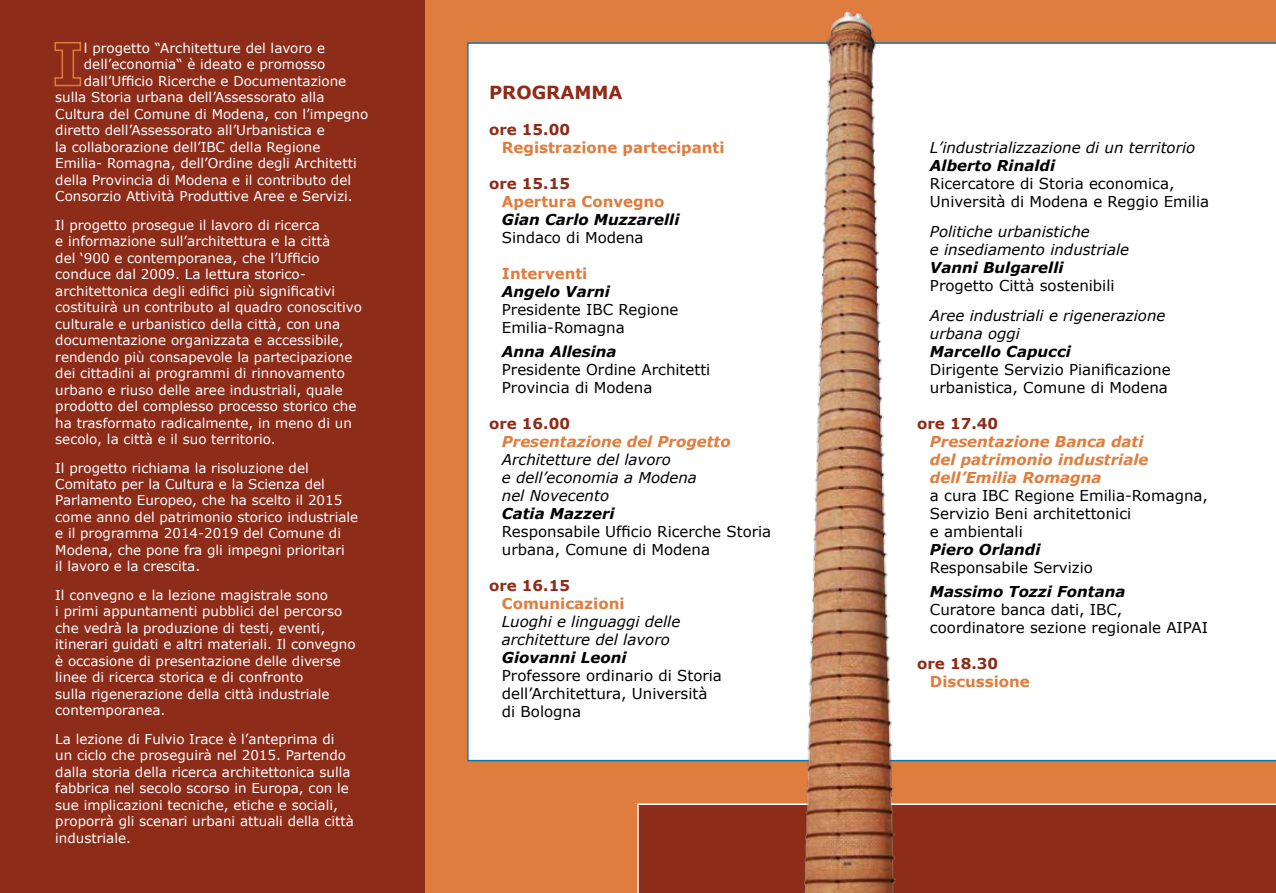
<style>
.page{position:relative;width:1276px;height:893px;background:#fff}
.page>*{position:absolute;margin:0;border:0;box-sizing:border-box;transform-origin:0 0}
.t1{font:700 18px "Verdana";color:#8e2c1a}
.t2{font:15px/18px "Verdana";color:#000}
.t3{font:italic 15px/18px "Verdana";color:#000}
.t4{font:italic 700 15px "Verdana";color:#000}
.t5{font:italic 700 15px/18px "Verdana";color:#df7d3e}
.t6{font:700 15px "Verdana";color:#df7d3e}
.t7{font:700 15px "Verdana";color:#8e2c1a}
.t8{font:13.5px/16.5px "Verdana";color:#fff}
</style>
<div class="page">
<div style="left:0;top:0;width:425px;height:893px;background:#8e2c1a"></div>
<div style="left:425px;top:0;width:851px;height:893px;background:#df7d3e"></div>
<svg style="left:54px;top:42px;width:27px;height:45px"></svg>
<div style="left:467px;top:42px;width:809px;height:719px;background:#fff"></div>
<div style="left:637px;top:803px;width:639px;height:90px;background:#8e2c1a"></div>
<img style="left:764px;top:11px;width:151px;height:882px">
<p class="t8" style="left:84px;top:39px;width:243px">l progetto “Architetture del lavoro e</p>
<p class="t8" style="left:84px;top:55px;width:243px">dell’economia“ è ideato e promosso</p>
<p class="t8" style="left:84px;top:72px;width:264px">dall’Ufficio Ricerche e Documentazione</p>
<p class="t8" style="left:55px;top:88px;width:271px">sulla Storia urbana dell’Assessorato alla</p>
<p class="t8" style="left:55px;top:105px;width:314px">Cultura del Comune di Modena, con l’impegno</p>
<p class="t8" style="left:55px;top:121px;width:271px">diretto dell’Assessorato all’Urbanistica e</p>
<p class="t8" style="left:55px;top:138px;width:267px">la collaborazione dell’IBC della Regione</p>
<p class="t8" style="left:55px;top:154px;width:303px">Emilia- Romagna, dell’Ordine degli Architetti</p>
<p class="t8" style="left:55px;top:171px;width:297px">della Provincia di Modena e il contributo del</p>
<p class="t8" style="left:55px;top:187px;width:299px">Consorzio Attività Produttive Aree e Servizi.</p>
<p class="t8" style="left:55px;top:216px;width:308px">Il progetto prosegue il lavoro di ricerca<br>e informazione sull’architettura e la città<br>del ‘900 e contemporanea, che l’Ufficio conduce dal 2009. La lettura storico&shy;architettonica degli edifici più significativi costituirà un contributo al quadro conoscitivo culturale e urbanistico della città, con una documentazione organizzata e accessibile, rendendo più consapevole la partecipazione dei cittadini ai programmi di rinnovamento urbano e riuso delle aree industriali, quale prodotto del complesso processo storico che ha trasformato radicalmente, in meno di un secolo, la città e il suo territorio.</p>
<p class="t8" style="left:55px;top:459px;width:304px">Il progetto richiama la risoluzione del Comitato per la Cultura e la Scienza del Parlamento Europeo, che ha scelto il 2015 come anno del patrimonio storico industriale e il programma 2014-2019 del Comune di Modena, che pone fra gli impegni prioritari<br>il lavoro e la crescita.</p>
<p class="t8" style="left:55px;top:586px;width:302px">Il convegno e la lezione magistrale sono<br>i primi appuntamenti pubblici del percorso che vedrà la produzione di testi, eventi, itinerari guidati e altri materiali. Il convegno è occasione di presentazione delle diverse linee di ricerca storica e di confronto<br>sulla rigenerazione della città industriale contemporanea.</p>
<p class="t8" style="left:55px;top:730px;width:300px">La lezione di Fulvio Irace è l’anteprima di un ciclo che proseguirà nel 2015. Partendo dalla storia della ricerca architettonica sulla fabbrica nel secolo scorso in Europa, con le sue implicazioni tecniche, etiche e sociali, proporrà gli scenari urbani attuali della città industriale.</p>
<h1 class="t1" style="left:489px;top:81px;width:74px">Programma</h1>
<p class="t7" style="left:489px;top:120px;width:82px">ore 15.00</p>
<p class="t6" style="left:502px;top:138px;width:224px">Registrazione partecipanti</p>
<p class="t7" style="left:489px;top:174px;width:82px">ore 15.15</p>
<p class="t6" style="left:502px;top:192px;width:164px">Apertura Convegno</p>
<p class="t4" style="left:502px;top:210px;width:179px">Gian Carlo Muzzarelli</p>
<p class="t2" style="left:502px;top:228px;width:143px">Sindaco di Modena</p>
<p class="t6" style="left:502px;top:264px;width:87px">Interventi</p>
<p class="t4" style="left:502px;top:282px;width:110px">Angelo Varni</p>
<p class="t2" style="left:502px;top:300px;width:178px">Presidente IBC Regione<br>Emilia-Romagna</p>
<p class="t4" style="left:502px;top:342px;width:116px">Anna Allesina</p>
<p class="t2" style="left:502px;top:360px;width:210px">Presidente Ordine Architetti<br>Provincia di Modena</p>
<p class="t7" style="left:489px;top:414px;width:82px">ore 16.00</p>
<p class="t5" style="left:502px;top:432px;width:230px">Presentazione del Progetto</p>
<p class="t3" style="left:502px;top:450px;width:197px">Architetture del lavoro<br>e dell’economia a Modena nel Novecento</p>
<p class="t4" style="left:502px;top:504px;width:114px">Catia Mazzeri</p>
<p class="t2" style="left:502px;top:522px;width:271px">Responsabile Ufficio Ricerche Storia urbana, Comune di Modena</p>
<p class="t7" style="left:489px;top:576px;width:82px">ore 16.15</p>
<p class="t6" style="left:502px;top:594px;width:124px">Comunicazioni</p>
<p class="t3" style="left:502px;top:612px;width:180px">Luoghi e linguaggi delle architetture del lavoro</p>
<p class="t4" style="left:502px;top:648px;width:126px">Giovanni Leoni</p>
<p class="t2" style="left:502px;top:666px;width:222px">Professore ordinario di Storia dell’Architettura, Università di Bologna</p>
<p class="t3" style="left:930px;top:138px;width:267px">L’industrializzazione di un territorio</p>
<p class="t4" style="left:930px;top:156px;width:127px">Alberto Rinaldi</p>
<p class="t2" style="left:930px;top:174px;width:281px">Ricercatore di Storia economica,<br>Università di Modena e Reggio Emilia</p>
<p class="t3" style="left:930px;top:222px;width:201px">Politiche urbanistiche<br>e insediamento industriale</p>
<p class="t4" style="left:930px;top:258px;width:135px">Vanni Bulgarelli</p>
<p class="t2" style="left:930px;top:276px;width:186px">Progetto Città sostenibili</p>
<p class="t3" style="left:930px;top:306px;width:237px">Aree industriali e rigenerazione urbana oggi</p>
<p class="t4" style="left:930px;top:342px;width:142px">Marcello Capucci</p>
<p class="t2" style="left:930px;top:360px;width:242px">Dirigente Servizio Pianificazione urbanistica, Comune di Modena</p>
<p class="t7" style="left:917px;top:414px;width:82px">ore 17.40</p>
<p class="t5" style="left:930px;top:432px;width:220px">Presentazione Banca dati del patrimonio industriale dell’Emilia Romagna</p>
<p class="t2" style="left:930px;top:486px;width:279px">a cura IBC Regione Emilia-Romagna,<br>Servizio Beni architettonici<br>e ambientali</p>
<p class="t4" style="left:930px;top:540px;width:112px">Piero Orlandi</p>
<p class="t2" style="left:930px;top:558px;width:165px">Responsabile Servizio</p>
<p class="t4" style="left:930px;top:582px;width:197px">Massimo Tozzi Fontana</p>
<p class="t2" style="left:930px;top:600px;width:280px">Curatore banca dati, IBC, coordinatore sezione regionale AIPAI</p>
<p class="t7" style="left:917px;top:654px;width:82px">ore 18.30</p>
<p class="t6" style="left:930px;top:672px;width:101px">Discussione</p>
</div>
